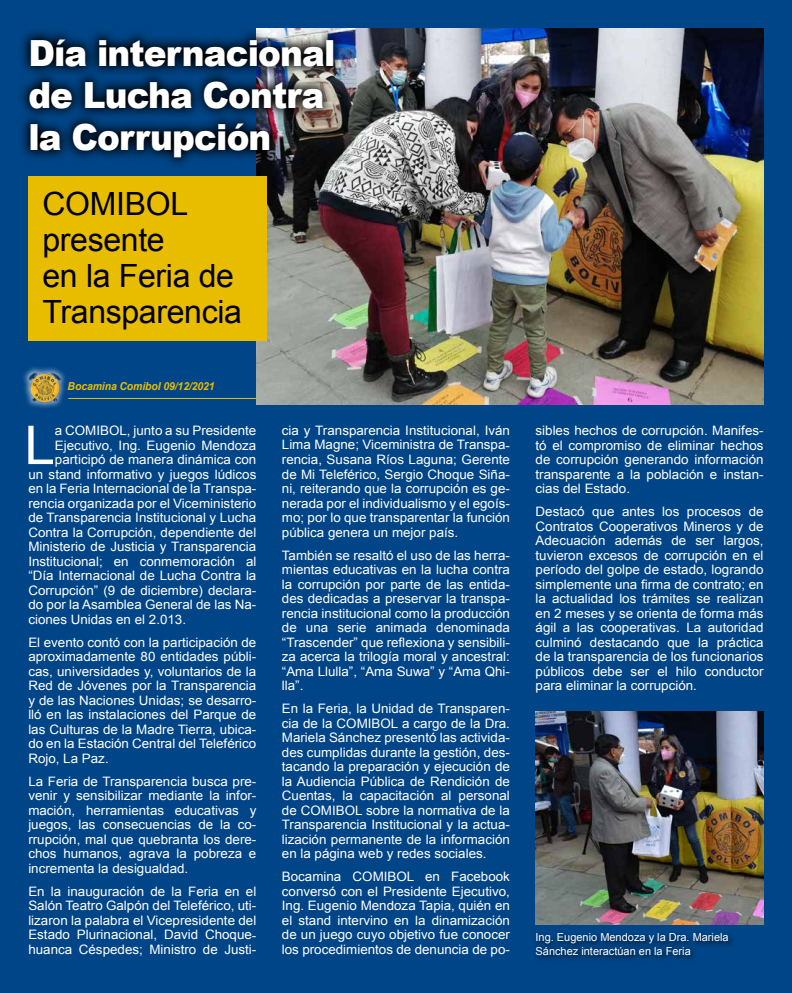
<style>
.page{position:relative;width:792px;height:993px;background:#fff}
.page>*{position:absolute;margin:0;border:0;box-sizing:border-box;transform-origin:0 0}
.t1{font:53.5px "Arial";color:#fff}
.t2{font:900 36px/42px "Arial";letter-spacing:-.025em;color:#fff;scale:.95 1}
.t3{font:32px/36px "Arial";letter-spacing:-.01em;color:#000}
.t4{font:13px/14.5px "Arial";color:#fff;text-align:justify}
.t5{font:11px/13.2px "Arial";color:#fff}
.t6{font:italic 700 11px "Arial";letter-spacing:-.01em;color:#e8bd00;scale:.95 1}
</style>
<div class="page">
<div style="left:0;top:0;width:792px;height:992px;background:#004587"></div>
<img style="left:256px;top:28px;width:508px;height:376px">
<hr style="left:68px;top:398px;width:188px;height:1px;background:#e8bd00">
<div style="left:21px;top:365px;width:47px;height:45px;background:#fff;opacity:.63"></div>
<img style="left:27px;top:372px;width:34px;height:31px">
<img style="left:536px;top:711px;width:228px;height:213px">
<div style="left:533px;top:929px;width:203px;height:32px;background:#000;opacity:.75"></div>
<img style="left:21px;top:28px;width:325px;height:141px">
<div style="left:28px;top:176px;width:238px;height:164px;background:#e8bd00"></div>
<h2 class="t2" style="left:28px;top:30px;width:325px">Día internacional de Lucha Contra la Corrupción</h2>
<h3 class="t3" style="left:43px;top:186px;width:201px">COMIBOL presente<br>en la Feria de<br>Transparencia</h3>
<p class="t6" style="left:68px;top:379px;width:156px">Bocamina Comibol 09/12/2021</p>
<h1 class="t1" style="left:24px;top:410px;width:32px">L</h1>
<p class="t4" style="left:55px;top:423px;width:203px">a COMIBOL, junto a su Presidente</p>
<p class="t4" style="left:55px;top:437px;width:203px">Ejecutivo, Ing. Eugenio Mendoza</p>
<p class="t4" style="left:55px;top:452px;width:203px">participó de manera dinámica con</p>
<p class="t4" style="left:28px;top:466px;width:230px">un stand informativo y juegos lúdicos</p>
<p class="t4" style="left:28px;top:481px;width:230px">en la Feria Internacional de la Transpa-</p>
<p class="t4" style="left:28px;top:495px;width:230px">rencia organizada por el Viceministerio</p>
<p class="t4" style="left:28px;top:510px;width:230px">de Transparencia Institucional y Lucha</p>
<p class="t4" style="left:28px;top:524px;width:230px">Contra la Corrupción, dependiente del</p>
<p class="t4" style="left:28px;top:539px;width:230px">Ministerio de Justicia y Transparencia</p>
<p class="t4" style="left:28px;top:553px;width:230px">Institucional; en conmemoración al</p>
<p class="t4" style="left:28px;top:568px;width:230px">“Día Internacional de Lucha Contra la</p>
<p class="t4" style="left:28px;top:582px;width:230px">Corrupción” (9 de diciembre) declara-</p>
<p class="t4" style="left:28px;top:597px;width:230px">do por la Asamblea General de las Na-</p>
<p class="t4" style="left:28px;top:611px;width:159px">ciones Unidas en el 2.013.</p>
<p class="t4" style="left:28px;top:634px;width:230px">El evento contó con la participación de aproximadamente 80 entidades públi&shy;cas, universidades y, voluntarios de la Red de Jóvenes por la Transparencia y de las Naciones Unidas; se desarro&shy;lló en las instalaciones del Parque de las Culturas de la Madre Tierra, ubica&shy;do en la Estación Central del Teleférico Rojo, La Paz.</p>
<p class="t4" style="left:28px;top:773px;width:230px">La Feria de Transparencia busca pre&shy;venir y sensibilizar mediante la infor&shy;mación, herramientas educativas y juegos, las consecuencias de la co&shy;rrupción, mal que quebranta los dere&shy;chos humanos, agrava la pobreza e incrementa la desigualdad.</p>
<p class="t4" style="left:28px;top:883px;width:230px">En la inauguración de la Feria en el Salón Teatro Galpón del Teleférico, uti&shy;lizaron la palabra el Vicepresidente del Estado Plurinacional, David Choque&shy;huanca Céspedes; Ministro de Justi-</p>
<p class="t4" style="left:282px;top:423px;width:230px">cia y Transparencia Institucional, Iván Lima Magne; Viceministra de Transpa&shy;rencia, Susana Ríos Laguna; Gerente de Mi Teleférico, Sergio Choque Siña&shy;ni, reiterando que la corrupción es ge&shy;nerada por el individualismo y el egoís&shy;mo; por lo que transparentar la función pública genera un mejor país.</p>
<p class="t4" style="left:282px;top:547px;width:230px">También se resaltó el uso de las herra&shy;mientas educativas en la lucha contra la corrupción por parte de las entida&shy;des dedicadas a preservar la transpa&shy;rencia institucional como la producción de una serie animada denominada “Trascender” que reflexiona y sensibili&shy;za acerca la trilogía moral y ancestral: “Ama Llulla”, “Ama Suwa” y “Ama Qhi&shy;lla”.</p>
<p class="t4" style="left:282px;top:701px;width:230px">En la Feria, la Unidad de Transparen&shy;cia de la COMIBOL a cargo de la Dra.<br>Mariela Sánchez presentó las activida&shy;des cumplidas durante la gestión, des&shy;tacando la preparación y ejecución de la Audiencia Pública de Rendición de Cuentas, la capacitación al personal de COMIBOL sobre la normativa de la Transparencia Institucional y la actua&shy;lización permanente de la información en la página web y redes sociales.</p>
<p class="t4" style="left:282px;top:869px;width:230px">Bocamina COMIBOL en Facebook conversó con el Presidente Ejecutivo, Ing. Eugenio Mendoza Tapia, quién en el stand intervino en la dinamización de un juego cuyo objetivo fue conocer los procedimientos de denuncia de po-</p>
<p class="t4" style="left:536px;top:423px;width:230px">sibles hechos de corrupción. Manifes&shy;tó el compromiso de eliminar hechos de corrupción generando información transparente a la población e instan&shy;cias del Estado.</p>
<p class="t4" style="left:536px;top:504px;width:230px">Destacó que antes los procesos de Contratos Cooperativos Mineros y de Adecuación además de ser largos, tuvieron excesos de corrupción en el período del golpe de estado, logrando simplemente una firma de contrato; en la actualidad los trámites se realizan en 2 meses y se orienta de forma más ágil a las cooperativas. La autoridad culminó destacando que la práctica de la transparencia de los funcionarios públicos debe ser el hilo conductor para eliminar la corrupción.</p>
<p class="t5" style="left:536px;top:930px;width:195px">Ing. Eugenio Mendoza y la Dra. Mariela<br>Sánchez interactúan en la Feria</p>
</div>
